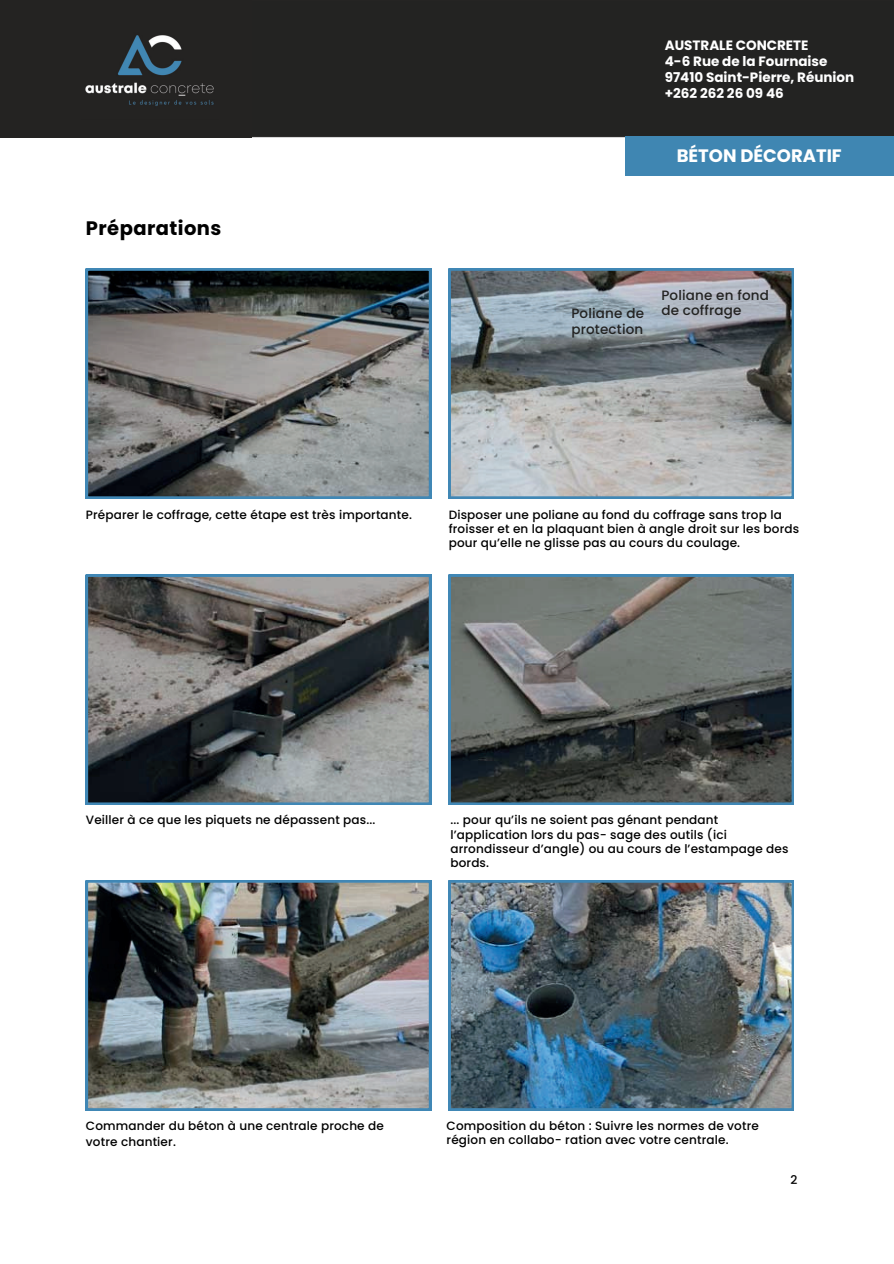
<style>
.page{position:relative;width:894px;height:1264px;background:#fff}
.page>*{position:absolute;margin:0;border:0;box-sizing:border-box;transform-origin:0 0}
.t1{font:700 19.5px "Poppins";letter-spacing:.02em;color:#000}
.t2{font:700 18px "Poppins";color:#fff}
.t3{font:700 13.5px/15.8px "Poppins";color:#fff}
.t4{font:500 13.5px/15.8px "Poppins";letter-spacing:.015em;color:#232322}
.t5{font:500 12px/14px "Poppins";letter-spacing:.015em;color:#000}
</style>
<div class="page">
<svg style="left:448px;top:268px;width:345px;height:230px;background:#93999d"></svg>
<svg style="left:86px;top:268px;width:345px;height:230px;background:#6a6e6f"></svg>
<svg style="left:448px;top:574px;width:345px;height:230px;background:#595f5e"></svg>
<img style="left:86px;top:880px;width:345px;height:230px">
<svg style="left:86px;top:574px;width:345px;height:230px;background:#616465"></svg>
<img style="left:448px;top:880px;width:345px;height:230px">
<div style="left:0;top:0;width:893px;height:138px;background:#232322"></div>
<div style="left:625px;top:136px;width:268px;height:39px;background:#3f86b2"></div>
<div style="left:0;top:0;width:251px;height:137px;background:#242322"></div>
<img style="left:85px;top:35px;width:129px;height:71px">
<h1 class="t1" style="left:86px;top:217px;width:137px">Préparations</h1>
<p class="t3" style="left:664px;top:38px;width:191px">AUSTRALE CONCRETE<br>4-6 Rue de la Fournaise<br>97410 Saint-Pierre, Réunion +262 262 26 09 46</p>
<h2 class="t2" style="left:676px;top:145px;width:166px">BÉTON DÉCORATIF</h2>
<p class="t4" style="left:571px;top:305px;width:74px">Poliane de protection</p>
<p class="t4" style="left:661px;top:287px;width:109px">Poliane en fond de coffrage</p>
<p class="t5" style="left:86px;top:507px;width:327px">Préparer le coffrage, cette étape est très importante.</p>
<p class="t5" style="left:448px;top:507px;width:352px">Disposer une poliane au fond du coffrage sans trop la froisser et en la plaquant bien à angle droit sur les bords pour qu’elle ne glisse pas au cours du coulage.</p>
<p class="t5" style="left:86px;top:813px;width:291px">Veiller à ce que les piquets ne dépassent pas...</p>
<p class="t5" style="left:450px;top:813px;width:339px">... pour qu’ils ne soient pas génant pendant l’application lors du pas- sage des outils (ici arrondisseur d’angle) ou au cours de l’estampage des bords.</p>
<p class="t5" style="left:86px;top:1117px;width:299px;line-height:16px">Commander du béton à une centrale proche de votre chantier.</p>
<p class="t5" style="left:446px;top:1119px;width:314px">Composition du béton : Suivre les normes de votre région en collabo- ration avec votre centrale.</p>
<p class="t5" style="left:790px;top:1172px;width:8px">2</p>
</div>
